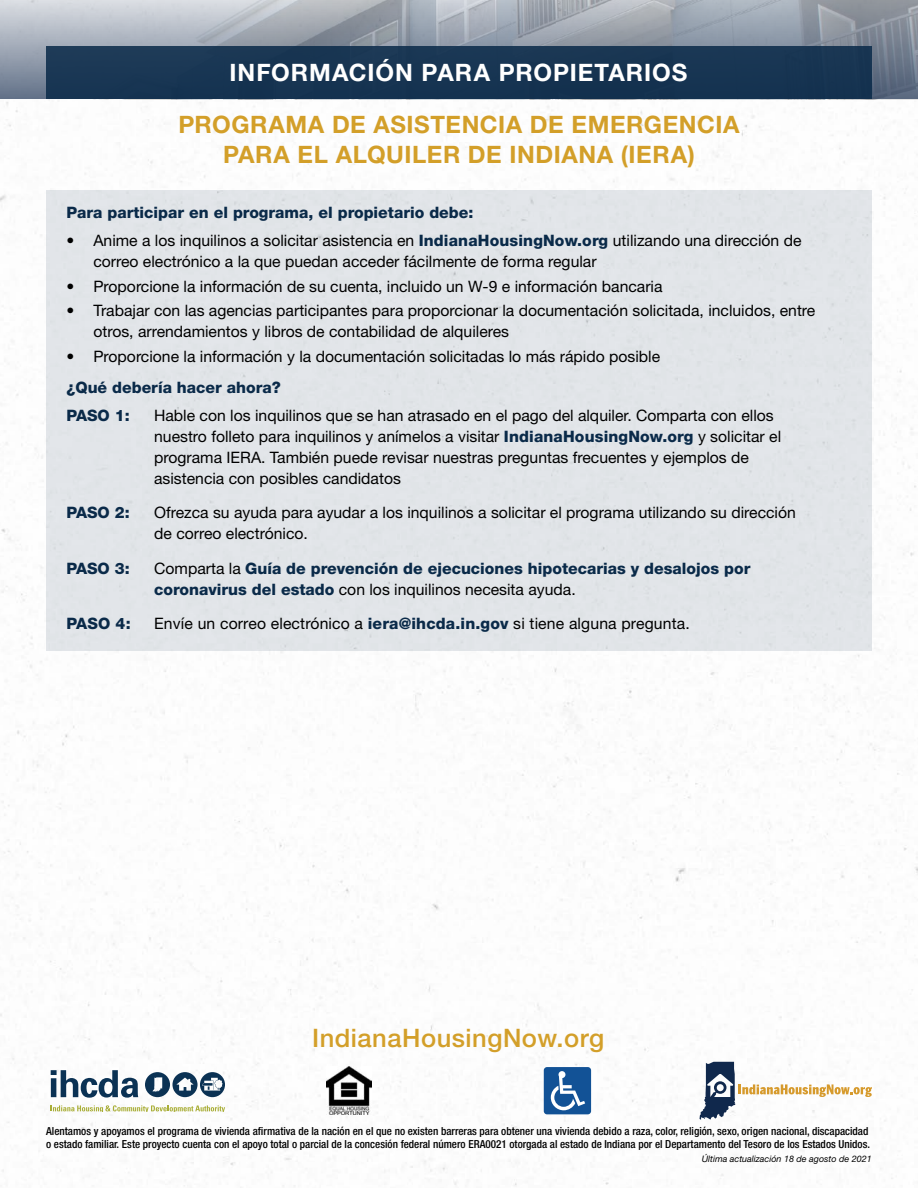
<style>
.page{position:relative;width:918px;height:1188px;background:#fff}
.page>*{position:absolute;margin:0;border:0;box-sizing:border-box;transform-origin:0 0}
.t1{font:500 25.5px "Helvetica Neue LT Std";letter-spacing:.02em;color:#d39f29}
.t2{font:700 24px/30px "Helvetica Neue LT Std";letter-spacing:.025em;color:#d39f29;text-align:center}
.t3{font:700 24px "Helvetica Neue LT Std";letter-spacing:.04em;color:#fff}
.t4{font:15.75px/21px "Helvetica Neue LT Std";color:#000}
.t5{font:800 15.75px/27.8px "Helvetica Neue LT Std";color:#0a2a49}
.t6{font:500 condensed 11.1px/13.4px "Helvetica Neue LT Std";color:#000}
.t7{font:italic 9px "Helvetica Neue LT Std";color:#000}
.s1{font-weight:800;color:#0a2a49}
.s2{font-weight:400;color:#000}
</style>
<div class="page">
<svg style="left:0;top:0;width:918px;height:99px;background:#a0a7b2"></svg>
<div style="left:46px;top:46px;width:826px;height:53px;background:#173552"></div>
<div style="left:46px;top:190px;width:826px;height:461px;background:#e2e5e9"></div>
<svg style="left:51px;top:1105px;width:174px;height:7px"></svg>
<svg style="left:145px;top:1072px;width:80px;height:25px"></svg>
<svg style="left:51px;top:1070px;width:87px;height:28px"></svg>
<img style="left:326px;top:1066px;width:46px;height:49px">
<svg style="left:700px;top:1062px;width:172px;height:58px"></svg>
<div style="left:544px;top:1067px;width:47px;height:47px;background:#125296;border-radius:3px"></div>
<svg style="left:551px;top:1071px;width:34px;height:39px"></svg>
<h2 class="t3" style="left:230px;top:58px;width:459px">INFORMACIÓN PARA PROPIETARIOS</h2>
<h2 class="t2" style="left:178px;top:109px;width:563px">PROGRAMA DE ASISTENCIA DE EMERGENCIA<br>PARA EL ALQUILER DE INDIANA (IERA)</h2>
<p class="t5" style="left:66px;top:199px;width:409px">Para participar en el programa, el propietario debe:</p>
<p class="t4" style="left:93px;top:230px;width:710px;text-indent:-27px">• Anime a los inquilinos a solicitar asistencia en <span class="s1">IndianaHousingNow.org</span> utilizando una dirección de correo electrónico a la que puedan acceder fácilmente de forma regular</p>
<p class="t4" style="left:66px;top:275px;width:598px">• Proporcione la información de su cuenta, incluido un W-9 e información bancaria</p>
<p class="t4" style="left:93px;top:300px;width:723px;text-indent:-27px">• Trabajar con las agencias participantes para proporcionar la documentación solicitada, incluidos, entre otros, arrendamientos y libros de contabilidad de alquileres</p>
<p class="t4" style="left:66px;top:345px;width:595px">• Proporcione la información y la documentación solicitadas lo más rápido posible</p>
<p class="t5" style="left:66px;top:373px;width:216px">¿Qué debería hacer ahora?<br>PASO 1:</p>
<p class="t4" style="left:154px;top:404px;width:629px">Hable con los inquilinos que se han atrasado en el pago del alquiler. Comparta con ellos nuestro folleto para inquilinos y anímelos a visitar <span class="s1">IndianaHousingNow.org</span> y solicitar el programa IERA. También puede revisar nuestras preguntas frecuentes y ejemplos de asistencia con posibles candidatos</p>
<p class="t5" style="left:66px;top:499px;width:65px">PASO 2:</p>
<p class="t4" style="left:154px;top:502px;width:643px">Ofrezca su ayuda para ayudar a los inquilinos a solicitar el programa utilizando su dirección de correo electrónico.</p>
<p class="t5" style="left:66px;top:554px;width:65px">PASO 3:</p>
<p class="t5" style="left:154px;top:558px;width:598px;line-height:21px"><span class="s2">Comparta la</span> Guía de prevención de ejecuciones hipotecarias y desalojos por coronavirus del estado <span class="s2">con los inquilinos necesita ayuda.</span></p>
<p class="t5" style="left:66px;top:610px;width:66px">PASO 4:</p>
<p class="t4" style="left:154px;top:613px;width:537px">Envíe un correo electrónico a <span class="s1">iera@ihcda.in.gov</span> si tiene alguna pregunta.</p>
<h1 class="t1" style="left:312px;top:1022px;width:294px">IndianaHousingNow.org</h1>
<p class="t6" style="left:46px;top:1124px;width:825px">Alentamos y apoyamos el programa de vivienda afirmativa de la nación en el que no existen barreras para obtener una vivienda debido a raza, color, religión, sexo, origen nacional, discapacidad o estado familiar. Este proyecto cuenta con el apoyo total o parcial de la concesión federal número ERA0021 otorgada al estado de Indiana por el Departamento del Tesoro de los Estados Unidos.</p>
<p class="t7" style="left:702px;top:1153px;width:172px">Última actualización 18 de agosto de 2021</p>
</div>
